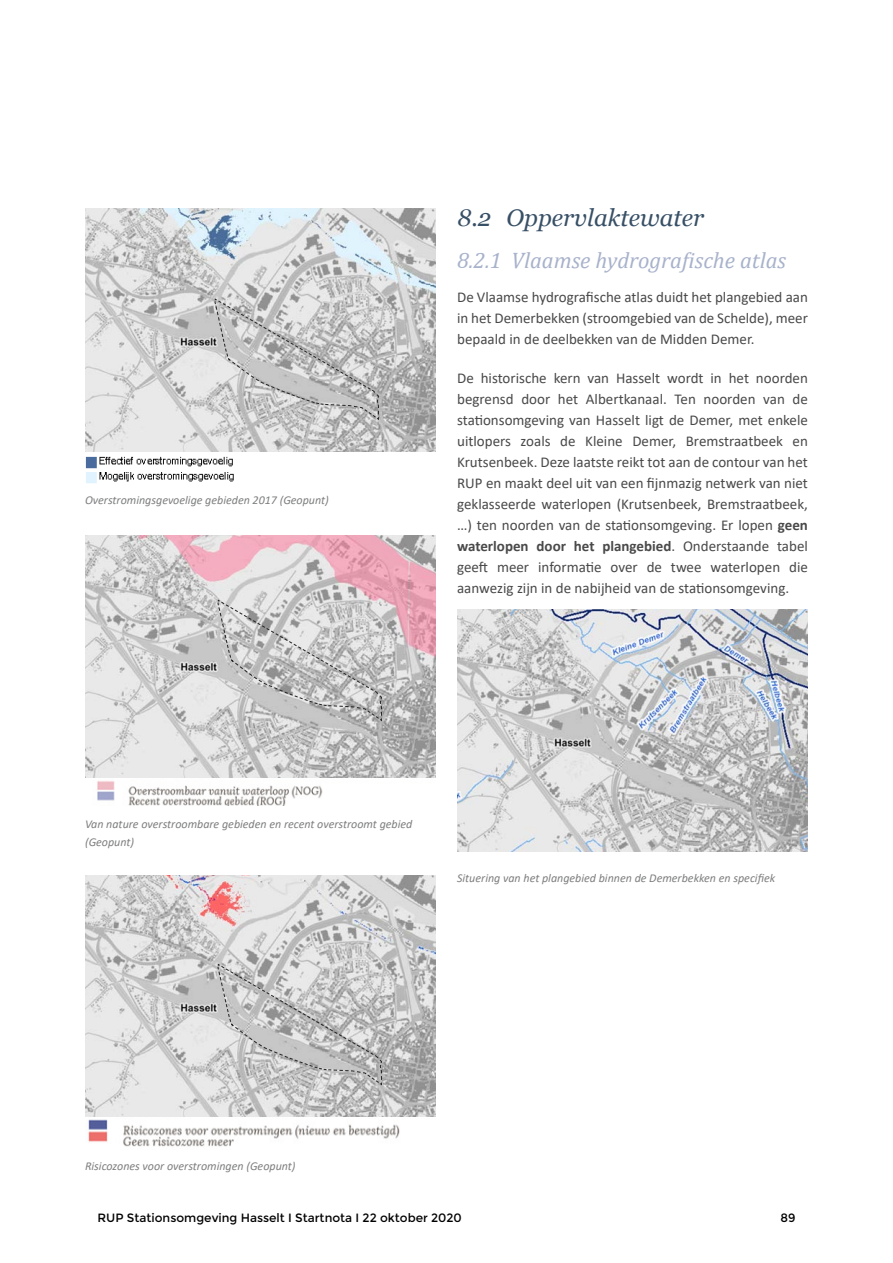
<style>
.page{position:relative;width:893px;height:1263px;background:#fff}
.page>*{position:absolute;margin:0;border:0;box-sizing:border-box;transform-origin:0 0}
.t1{font:italic 24px "Georgia";color:#385066}
.t2{font:italic 22.5px "Cambria";color:#a8b2cb}
.t3{font:15px/21px "Calibri";color:#494949;text-align:justify}
.Onder_figuren{font:italic 12px/18px "Calibri";color:#7d7e7f}
.t4{font:12px "Montserrat";color:#000}
.s1{font-weight:700}
</style>
<div class="page">
<img style="left:85px;top:209px;width:351px;height:242px">
<svg style="left:214px;top:297px;width:166px;height:124px;background:#c5c5c5"></svg>
<img style="left:85px;top:456px;width:149px;height:27px">
<img style="left:85px;top:535px;width:351px;height:270px">
<svg style="left:217px;top:599px;width:166px;height:123px;background:#c7c7c7"></svg>
<img style="left:85px;top:875px;width:351px;height:272px">
<svg style="left:217px;top:963px;width:166px;height:123px;background:#c4c4c4"></svg>
<img style="left:457px;top:610px;width:351px;height:242px">
<p class="Onder_figuren" style="left:85px;top:491px;width:245px">Overstromingsgevoelige gebieden 2017 (Geopunt)</p>
<p class="t1" style="left:457px;top:202px;width:249px">8.2 Oppervlaktewater</p>
<p class="t2" style="left:457px;top:244px;width:331px">8.2.1 Vlaamse hydrografische atlas</p>
<p class="t3" style="left:457px;top:286px;width:352px">De Vlaamse hydrografische atlas duidt het plangebied aan in het Demerbekken (stroomgebied van de Schelde), meer bepaald in de deelbekken van de Midden Demer.</p>
<p class="t3" style="left:457px;top:367px;width:352px">De historische kern van Hasselt wordt in het noorden begrensd door het Albertkanaal. Ten noorden van de stationsomgeving van Hasselt ligt de Demer, met enkele uitlopers zoals de Kleine Demer, Bremstraatbeek en Krutsenbeek. Deze laatste reikt tot aan de contour van het RUP en maakt deel uit van een fijnmazig netwerk van niet geklasseerde waterlopen (Krutsenbeek, Bremstraatbeek, …) ten noorden van de stationsomgeving. Er lopen <span class="s1">geen waterlopen door het plangebied</span>. Onderstaande tabel geeft meer informatie over de twee waterlopen die aanwezig zijn in de nabijheid van de stationsomgeving.</p>
<p class="Onder_figuren" style="left:85px;top:815px;width:329px">Van nature overstroombare gebieden en recent overstroomt gebied (Geopunt)</p>
<p class="Onder_figuren" style="left:457px;top:869px;width:320px">Situering van het plangebied binnen de Demerbekken en specifiek</p>
<p class="Onder_figuren" style="left:85px;top:1157px;width:212px">Risicozones voor overstromingen (Geopunt)</p>
<p class="t4" style="left:97px;top:1211px;width:366px">RUP Stationsomgeving Hasselt I Startnota I 22 oktober 2020</p>
<p class="t4" style="left:780px;top:1211px;width:17px">89</p>
</div>
